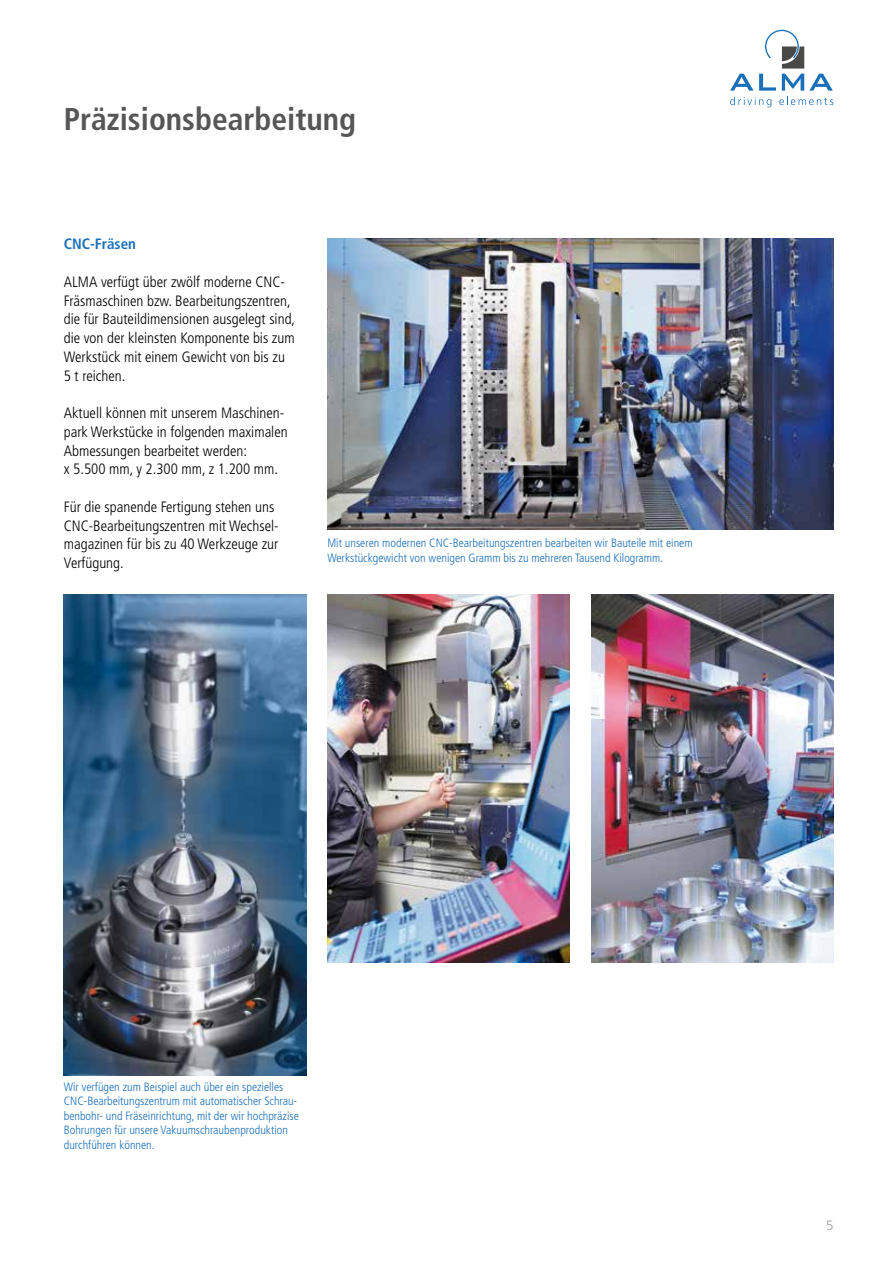
<style>
.page{position:relative;width:893px;height:1263px;background:#fff}
.page>*{position:absolute;margin:0;border:0;box-sizing:border-box;transform-origin:0 0}
.t1{font:700 condensed 31.5px "Frutiger";color:#565656}
.t2{font:300 condensed 15px/18.8px "Frutiger";color:#000}
.t3{font:700 condensed 15px "Frutiger";color:#1a70b8}
.t4{font:300 13.5px "Frutiger";color:#9c9d9d}
.t5{font:300 condensed 12px/14.4px "Frutiger";color:#1a70b8}
</style>
<div class="page">
<svg style="left:759px;top:30px;width:74px;height:61px"></svg>
<svg style="left:730px;top:74px;width:23px;height:17px"></svg>
<svg style="left:730px;top:97px;width:41px;height:10px"></svg>
<svg style="left:779px;top:97px;width:54px;height:8px"></svg>
<img style="left:327px;top:594px;width:243px;height:368px">
<img style="left:327px;top:238px;width:506px;height:291px">
<img style="left:64px;top:594px;width:242px;height:482px">
<img style="left:591px;top:594px;width:242px;height:368px">
<h1 class="t1" style="left:64px;top:100px;width:294px">Präzisionsbearbeitung</h1>
<p class="t3" style="left:64px;top:235px;width:74px">CNC-Fräsen</p>
<p class="t2" style="left:64px;top:273px;width:233px">ALMA verfügt über zwölf moderne CNC-Fräsmaschinen bzw. Bearbeitungszentren, die für Bauteildimensionen ausgelegt sind, die von der kleinsten Komponente bis zum Werkstück mit einem Gewicht von bis zu 5 t reichen.</p>
<p class="t2" style="left:64px;top:404px;width:225px">Aktuell können mit unserem Maschinen&shy;park Werkstücke in folgenden maximalen Abmessungen bearbeitet werden:<br>x 5.500 mm, y 2.300 mm, z 1.200 mm.</p>
<p class="t2" style="left:64px;top:498px;width:216px">Für die spanende Fertigung stehen uns<br>CNC-Bearbeitungszentren mit Wechsel&shy;magazinen für bis zu 40 Werkzeuge zur<br>Verfügung.</p>
<p class="t5" style="left:327px;top:536px;width:367px">Mit unseren modernen CNC-Bearbeitungszentren bearbeiten wir Bauteile mit einem<br>Werkstückgewicht von wenigen Gramm bis zu mehreren Tausend Kilogramm.</p>
<p class="t5" style="left:64px;top:1080px;width:237px">Wir verfügen zum Beispiel auch über ein spezielles CNC-Bearbeitungszentrum mit automatischer Schrau&shy;benbohr- und Fräseinrichtung, mit der wir hochpräzise Bohrungen für unsere Vakuumschraubenproduktion durchführen können.</p>
<p class="t4" style="left:826px;top:1218px;width:9px">5</p>
</div>
